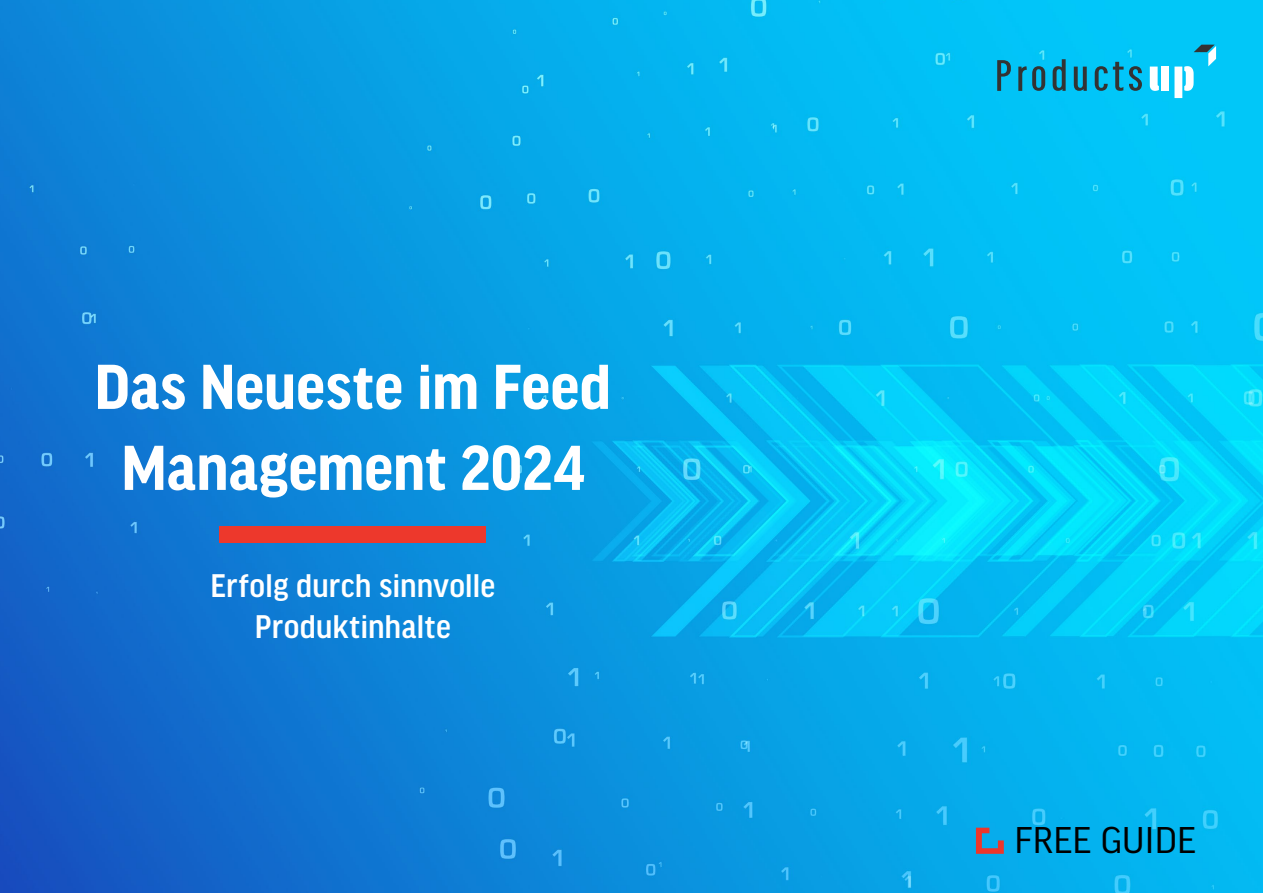
<style>
.page{position:relative;width:1263px;height:893px;background:#fff}
.page>*{position:absolute;margin:0;border:0;box-sizing:border-box;transform-origin:0 0}
.t1{font:700 67.5px/81px "Good Headline Pro Narr";letter-spacing:.005em;color:#fff;text-align:center}
.t2{font:39.75px "Good Headline Pro Narr";color:#000;scale:1.06 1}
.t3{font:500 34.95px/41px "Good Headline Pro Narr";color:#fff;text-align:center}
</style>
<div class="page">
<img style="left:0;top:0;width:1263px;height:893px">
<svg style="left:976px;top:828px;width:28px;height:26px"></svg>
<div style="left:220px;top:526px;width:266px;height:17px;background:#ed382c"></div>
<svg style="left:997px;top:60px;width:14px;height:31px"></svg>
<svg style="left:1018px;top:66px;width:27px;height:25px"></svg>
<svg style="left:1074px;top:67px;width:13px;height:24px"></svg>
<svg style="left:1129px;top:66px;width:13px;height:25px"></svg>
<svg style="left:1095px;top:62px;width:28px;height:29px"></svg>
<svg style="left:1053px;top:59px;width:13px;height:32px"></svg>
<div style="left:1161px;top:67px;width:8px;height:24px;background:#fff"></div>
<div style="left:1174px;top:67px;width:8px;height:31px;background:#fff"></div>
<svg style="left:1150px;top:67px;width:9px;height:24px"></svg>
<svg style="left:1184px;top:45px;width:32px;height:46px"></svg>
<h1 class="t1" style="left:94px;top:347px;width:518px">Das Neueste im Feed<br>Management 2024</h1>
<p class="t3" style="left:210px;top:566px;width:286px">Erfolg durch sinnvolle<br>Produktinhalte</p>
<p class="t2" style="left:1014px;top:821px;width:173px">FREE GUIDE</p>
</div>
